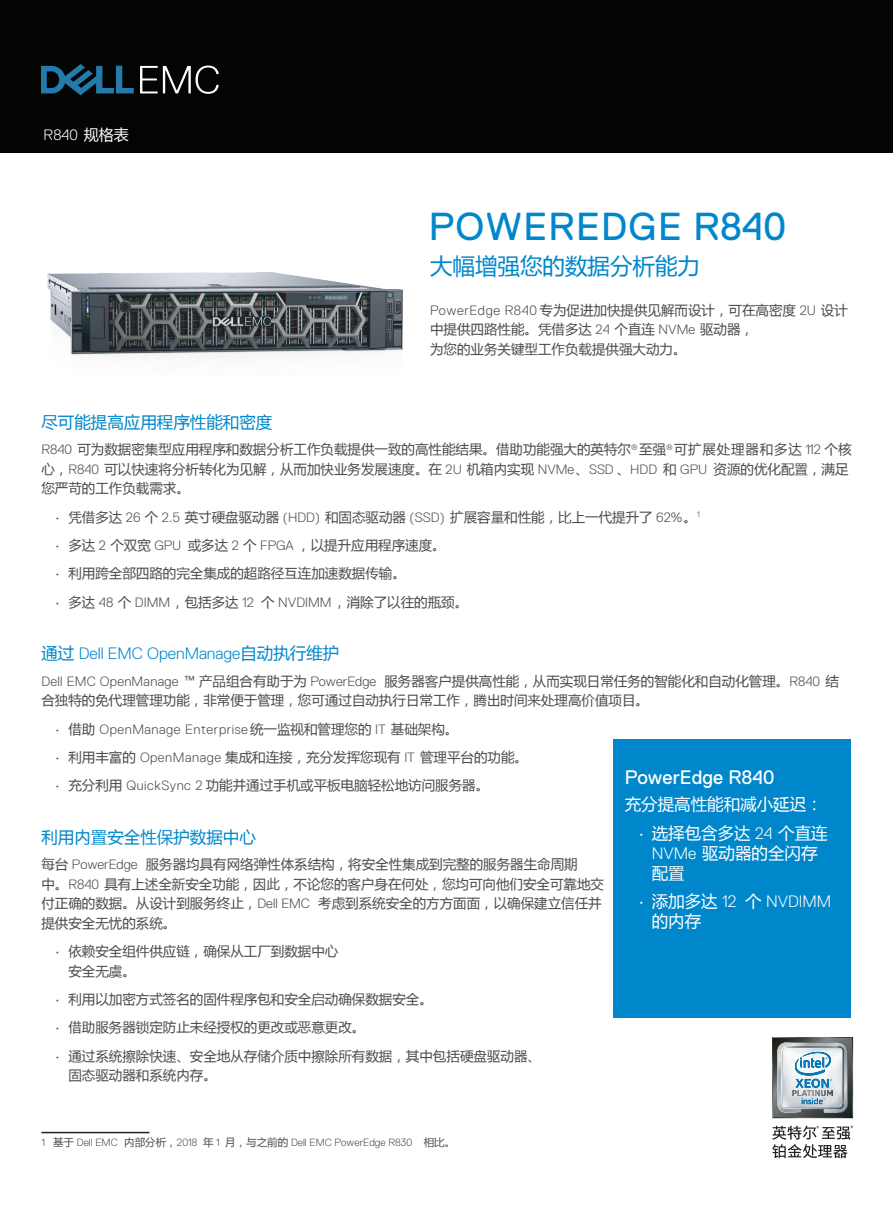
<style>
.page{position:relative;width:893px;height:1212px;background:#fff}
.page>*{position:absolute;margin:0;border:0;box-sizing:border-box;transform-origin:0 0}
.t1{font:39px "Dell Replica";letter-spacing:.035em;color:#0087cb}
.t2{font:22.5px "Microsoft Ya Hei";color:#0087cb}
.t3{font:19.5px "Dell Replica";color:#fff}
.t4{font:16.5px/19.8px "Microsoft Ya Hei";color:#fff}
.t5{font:16.5px "Microsoft Ya Hei";color:#0087cb}
.t6{font:300 16.5px "Dell Replica";color:#0087cb}
.t7{font:300 16.5px "Dell Replica";color:#fff}
.t8{font:300 15px "Dell Replica";color:#fff}
.t9{font:13.5px/19.5px "Microsoft Ya Hei";color:#4b4c4d}
.t10{font:300 13.5px "Dell Replica";letter-spacing:.04em;color:#4b4c4d}
.t11{font:300 10.5px "Dell Replica";color:#4b4c4d}
.s1{font-family:"Microsoft Ya Hei";font-weight:400}
.s2{font-family:"Dell Replica";font-weight:300}
</style>
<div class="page">
<div style="left:0;top:0;width:893px;height:153px;background:#040503"></div>
<svg style="left:140px;top:66px;width:79px;height:28px"></svg>
<svg style="left:42px;top:64px;width:92px;height:31px"></svg>
<hr style="left:41px;top:1132px;width:108px;height:1px;background:#231f20">
<div style="left:613px;top:739px;width:238px;height:279px;background:#0087cb"></div>
<img style="left:47px;top:272px;width:356px;height:86px">
<svg style="left:772px;top:1037px;width:81px;height:81px;background:#9aa8af"></svg>
<svg style="left:772px;top:1125px;width:81px;height:33px"></svg>
<p class="t8" style="left:44px;top:126px;width:87px">R840 <span class="s1">规格表</span></p>
<h1 class="t1" style="left:429px;top:205px;width:359px">POWEREDGE R840</h1>
<h2 class="t2" style="left:430px;top:250px;width:271px">大幅增强您的数据分析能力</h2>
<p class="t9" style="left:430px;top:300px;width:419px"><span class="s2">PowerEdge R840</span> 专为促进加快提供见解而设计，可在高密度 <span class="s2">2U</span> 设计中提供四路性能。凭借多达 <span class="s2">24</span> 个直连 <span class="s2">NVMe</span> 驱动器，<br>为您的业务关键型工作负载提供强大动力。</p>
<p class="t5" style="left:41px;top:411px;width:232px">尽可能提高应用程序性能和密度</p>
<p class="t9" style="left:41px;top:439px;width:812px"><span class="s2">R840</span> 可为数据密集型应用程序和数据分析工作负载提供一致的高性能结果。借助功能强大的英特尔<sup>®</sup> 至强<sup>®</sup> 可扩展处理器和多达 <span class="s2">112</span> 个核心，<span class="s2">R840</span> 可以快速将分析转化为见解，从而加快业务发展速度。在 <span class="s2">2U</span> 机箱内实现 <span class="s2">NVMe</span>、<span class="s2">SSD</span> 、<span class="s2">HDD</span> 和 <span class="s2">GPU</span> 资源的优化配置，满足您严苛的工作负载需求。</p>
<p class="t9" style="left:55px;top:507px;width:646px"><span class="s2">•</span> 凭借多达 <span class="s2">26</span> 个 <span class="s2">2.5</span> 英寸硬盘驱动器 <span class="s2">(HDD)</span> 和固态驱动器 <span class="s2">(SSD)</span> 扩展容量和性能，比上一代提升了 <span class="s2">62%</span>。<sup>1</sup></p>
<p class="t9" style="left:55px;top:535px;width:392px"><span class="s2">•</span> 多达 <span class="s2">2</span> 个双宽 <span class="s2">GPU</span> 或多达 <span class="s2">2</span> 个 <span class="s2">FPGA</span> ，以提升应用程序速度。</p>
<p class="t9" style="left:55px;top:563px;width:352px"><span class="s2">•</span> 利用跨全部四路的完全集成的超路径互连加速数据传输。</p>
<p class="t9" style="left:55px;top:592px;width:415px"><span class="s2">•</span> 多达 <span class="s2">48</span> 个 <span class="s2">DIMM</span>，包括多达 <span class="s2">12</span> 个 <span class="s2">NVDIMM</span>，消除了以往的瓶颈。</p>
<p class="t6" style="left:41px;top:644px;width:299px"><span class="s1">通过</span> Dell EMC OpenManage<span class="s1">自动执行维护</span></p>
<p class="t9" style="left:41px;top:671px;width:799px"><span class="s2">Dell EMC OpenManage</span> ™ 产品组合有助于为 <span class="s2">PowerEdge</span> 服务器客户提供高性能，从而实现日常任务的智能化和自动化管理。<span class="s2">R840</span> 结合独特的免代理管理功能，非常便于管理，您可通过自动执行日常工作，腾出时间来处理高价值项目。</p>
<p class="t10" style="left:55px;top:721px;width:405px">• <span class="s1">借助</span> OpenManage Enterprise <span class="s1">统一监视和管理您的</span> IT <span class="s1">基础架构。</span></p>
<p class="t9" style="left:55px;top:747px;width:475px"><span class="s2">•</span> 利用丰富的 <span class="s2">OpenManage</span> 集成和连接，充分发挥您现有 <span class="s2">IT</span> 管理平台的功能。</p>
<p class="t9" style="left:55px;top:775px;width:436px"><span class="s2">•</span> 充分利用 <span class="s2">QuickSync 2</span> 功能并通过手机或平板电脑轻松地访问服务器。</p>
<p class="t5" style="left:41px;top:826px;width:216px">利用内置安全性保护数据中心</p>
<p class="t9" style="left:41px;top:854px;width:564px">每台 <span class="s2">PowerEdge</span> 服务器均具有网络弹性体系结构，将安全性集成到完整的服务器生命周期<br>中。<span class="s2">R840</span> 具有上述全新安全功能，因此，不论您的客户身在何处，您均可向他们安全可靠地交付正确的数据。从设计到服务终止，<span class="s2">Dell EMC</span> 考虑到系统安全的方方面面，以确保建立信任并提供安全无忧的系统。</p>
<p class="t9" style="left:68px;top:941px;width:271px;text-indent:-14px"><span class="s2">•</span> 依赖安全组件供应链，确保从工厂到数据中心安全无虞。</p>
<p class="t9" style="left:55px;top:989px;width:379px"><span class="s2">•</span> 利用以加密方式签名的固件程序包和安全启动确保数据安全。</p>
<p class="t9" style="left:55px;top:1017px;width:312px"><span class="s2">•</span> 借助服务器锁定防止未经授权的更改或恶意更改。</p>
<p class="t9" style="left:68px;top:1046px;width:474px;text-indent:-14px"><span class="s2">•</span> 通过系统擦除快速、安全地从存储介质中擦除所有数据，其中包括硬盘驱动器、固态驱动器和系统内存。</p>
<h3 class="t3" style="left:625px;top:766px;width:151px">PowerEdge R840</h3>
<p class="t4" style="left:625px;top:794px;width:199px">充分提高性能和减小延迟：</p>
<p class="t4" style="left:652px;top:822px;width:178px;text-indent:-13px"><span class="s2">•</span> 选择包含多达 <span class="s2">24</span> 个直连<br><span class="s2">NVMe</span> 驱动器的全闪存配置</p>
<p class="t7" style="left:638px;top:892px;width:194px">• <span class="s1">添加多达</span> 12 <span class="s1">个</span> NVDIMM</p>
<p class="t4" style="left:652px;top:911px;width:51px">的内存</p>
<p class="t11" style="left:41px;top:1136px;width:415px">1 <span class="s1">基于</span> Dell EMC <span class="s1">内部分析，</span>2018 <span class="s1">年</span> 1 <span class="s1">月，与之前的</span> Dell EMC PowerEdge R830 <span class="s1">相比。</span></p>
</div>
